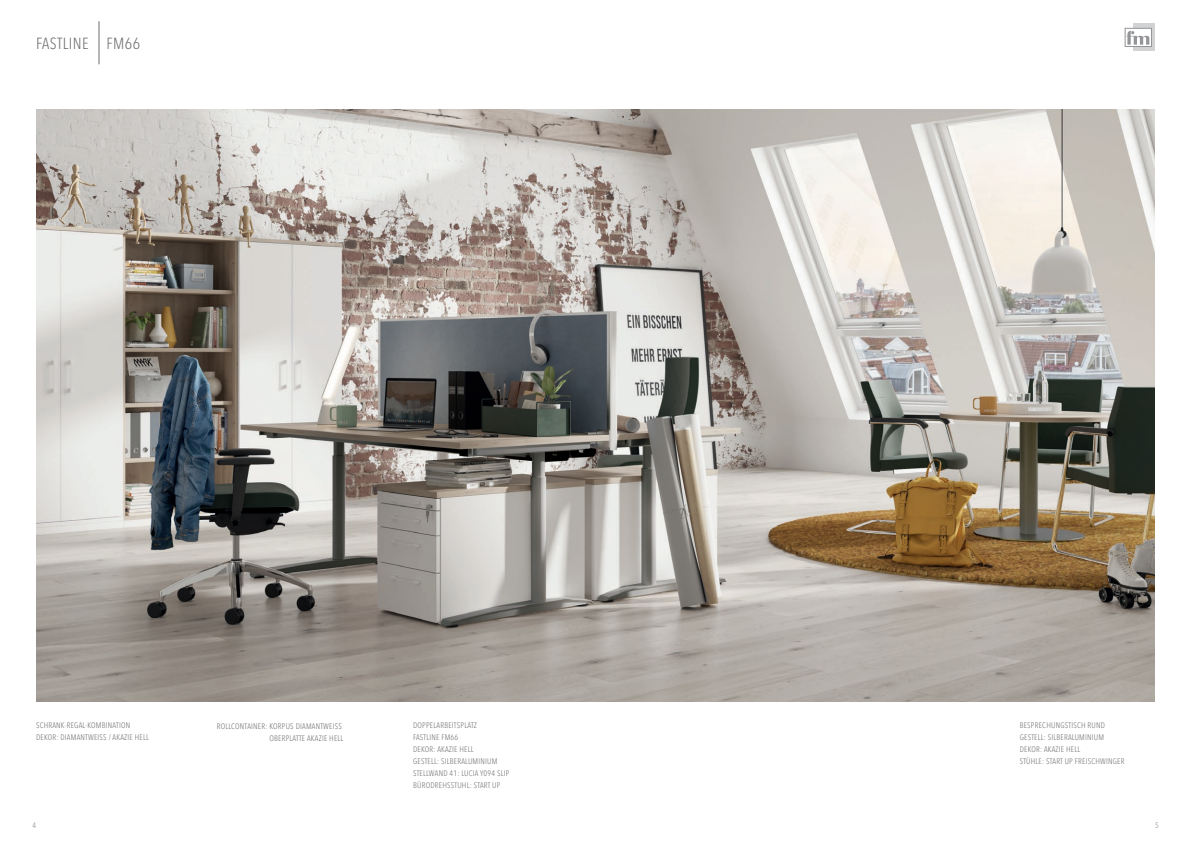
<style>
.page{position:relative;width:1191px;height:842px;background:#fff}
.page>*{position:absolute;margin:0;border:0;box-sizing:border-box;transform-origin:0 0}
.t1{font:300 condensed 16px "Avenir Next LT Pro";letter-spacing:.03em;color:#6c6d70}
.t2{font:300 condensed 8px "Avenir Next LT Pro";letter-spacing:.03em;color:#6c6d70}
.t3{font:300 condensed 7.9px "Avenir Next LT Pro";color:#808285}
</style>
<div class="page">
<div style="left:1133px;top:24px;width:22px;height:27px;background:#d1d2d4"></div>
<div style="left:1124px;top:28px;width:27px;height:19px;background:#fff;border:1px solid #939598"></div>
<svg style="left:1126px;top:31px;width:23px;height:14px"></svg>
<img style="left:36px;top:110px;width:1119px;height:592px">
<hr style="left:99px;top:21px;width:1px;height:43px;background:#6c6d70">
<p class="t1" style="left:36px;top:33px;width:106px">FASTLINE FM66</p>
<p class="t2" style="left:36px;top:720px;width:96px">SCHRANK-REGAL-KOMBINATION</p>
<p class="t2" style="left:36px;top:732px;width:114px">DEKOR: DIAMANTWEISS / AKAZIE HELL</p>
<p class="t2" style="left:217px;top:721px;width:127px">ROLLCONTAINER: KORPUS DIAMANTWEISS</p>
<p class="t2" style="left:269px;top:733px;width:75px">OBERPLATTE AKAZIE HELL</p>
<p class="t2" style="left:413px;top:720px;width:65px">DOPPELARBEITSPLATZ</p>
<p class="t2" style="left:413px;top:732px;width:47px">FASTLINE FM66</p>
<p class="t2" style="left:413px;top:744px;width:62px">DEKOR: AKAZIE HELL</p>
<p class="t2" style="left:413px;top:756px;width:86px">GESTELL: SILBERALUMINIUM</p>
<p class="t2" style="left:413px;top:768px;width:98px">STELLWAND 41: LUCIA Y094 SLIP</p>
<p class="t2" style="left:413px;top:780px;width:89px">BÜRODREHSSTUHL: START UP</p>
<p class="t2" style="left:1019px;top:720px;width:87px">BESPRECHUNGSTISCH RUND</p>
<p class="t2" style="left:1019px;top:732px;width:86px">GESTELL: SILBERALUMINIUM</p>
<p class="t2" style="left:1019px;top:744px;width:62px">DEKOR: AKAZIE HELL</p>
<p class="t2" style="left:1019px;top:756px;width:106px">STÜHLE: START UP FREISCHWINGER</p>
<p class="t3" style="left:32px;top:820px;width:5px">4</p>
<p class="t3" style="left:1155px;top:820px;width:5px">5</p>
</div>
